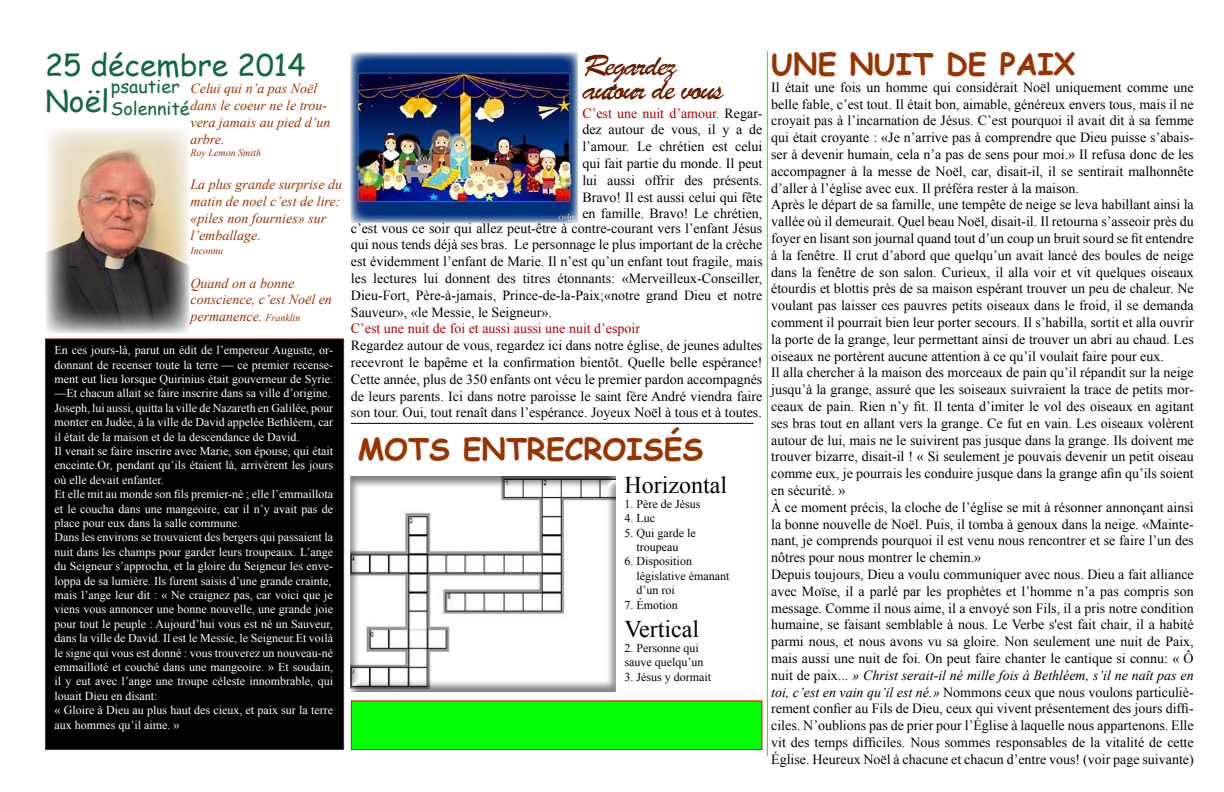
<style>
.page{position:relative;width:1224px;height:792px;background:#fff}
.page>*{position:absolute;margin:0;border:0;box-sizing:border-box;transform-origin:0 0}
.t1{font:700 30px "Comic Sans MS";color:#930}
.t2{font:30px/24px "Brush Script Std";letter-spacing:-.075em;color:#7f2600}
.t3{font:30px/36px "Comic Sans MS";color:#11683d}
.t4{font:24px "Times New Roman";color:#000}
.t5{font:18px/21.6px "Comic Sans MS";color:#11683d}
.t6{font:14px/16.8px "Times New Roman";color:#000;text-align:justify}
.t7{font:italic 14px/16.8px "Times New Roman";color:#930}
.t8{font:14px "Times New Roman";color:#ad0000}
.t9{font:12px/14.4px "Times New Roman";color:#fff}
.t10{font:12px/14.4px "Times New Roman";color:#000}
.t11{font:italic 10px "Times New Roman";color:#930}
.s1{font-size:10px}
.s2{font-style:italic}
.s3{color:#ad0000}
</style>
<div class="page">
<img style="left:45px;top:128px;width:144px;height:206px">
<div style="left:46px;top:339px;width:298px;height:411px;background:#000"></div>
<img style="left:350px;top:52px;width:228px;height:171px">
<div style="left:575px;top:47px;width:158px;height:62px;background:#000;opacity:.5"></div>
<hr style="left:767px;top:51px;width:1px;height:705px;background:#0f0">
<hr style="left:351px;top:423px;width:402px;height:1px;background:#000">
<div style="left:342px;top:469px;width:282px;height:223px;background:#000;opacity:.5"></div>
<div style="left:351px;top:700px;width:411px;height:50px;background:#0f0;border:1px solid #f00"></div>
<h1 class="t3" style="left:45px;top:47px;width:262px">25 décembre 2014<br>Noël</h1>
<p class="t5" style="left:111px;top:75px;width:80px">psautier<br>Solennité</p>
<p class="t7" style="left:190px;top:80px;width:141px">Celui qui n’a pas Noël dans le coeur ne le trou&shy;vera jamais au pied d’un arbre.</p>
<p class="t11" style="left:190px;top:145px;width:72px">Roy Lemon Smith</p>
<p class="t7" style="left:190px;top:176px;width:153px">La plus grande surprise du matin de noel c’est de lire: «piles non fournies» sur l’emballage.</p>
<p class="t11" style="left:190px;top:244px;width:34px">Inconnu</p>
<p class="t7" style="left:190px;top:274px;width:143px">Quand on a bonne conscience, c’est Noël en permanence. <span class="s1">Franklin</span></p>
<p class="t9" style="left:55px;top:343px;width:280px">En ces jours-là, parut un édit de l’empereur Auguste, or&shy;donnant de recenser toute la terre — ce premier recense&shy;ment eut lieu lorsque Quirinius était gouverneur de Syrie. —Et chacun allait se faire inscrire dans sa ville d’origine.<br>Joseph, lui aussi, quitta la ville de Nazareth en Galilée, pour monter en Judée, à la ville de David appelée Bethléem, car il était de la maison et de la descendance de David.<br>Il venait se faire inscrire avec Marie, son épouse, qui était enceinte.Or, pendant qu’ils étaient là, arrivèrent les jours où elle devait enfanter.<br>Et elle mit au monde son fils premier-né ; elle l’emmaillota et le coucha dans une mangeoire, car il n’y avait pas de place pour eux dans la salle commune.<br>Dans les environs se trouvaient des bergers qui passaient la nuit dans les champs pour garder leurs troupeaux. L’ange du Seigneur s’approcha, et la gloire du Seigneur les enve&shy;loppa de sa lumière. Ils furent saisis d’une grande crainte, mais l’ange leur dit : « Ne craignez pas, car voici que je viens vous annoncer une bonne nouvelle, une grande joie pour tout le peuple : Aujourd’hui vous est né un Sauveur, dans la ville de David. Il est le Messie, le Seigneur.Et voilà le signe qui vous est donné : vous trouverez un nouveau-né emmailloté et couché dans une mangeoire. » Et soudain, il y eut avec l’ange une troupe céleste innombrable, qui louait Dieu en disant:<br>« Gloire à Dieu au plus haut des cieux, et paix sur la terre aux hommes qu’il aime. »</p>
<h1 class="t1" style="left:771px;top:42px;width:306px">UNE NUIT DE PAIX</h1>
<p class="t6" style="left:771px;top:79px;width:424px;text-align:left">Il était une fois un homme qui considérait Noël uniquement comme une belle fable, c’est tout. Il était bon, aimable, généreux envers tous, mais il ne croyait pas à l’incarnation de Jésus. C’est pourquoi il avait dit à sa femme qui était croyante : «Je n’arrive pas à comprendre que Dieu puisse s’abais&shy;ser à devenir humain, cela n’a pas de sens pour moi.» Il refusa donc de les accompagner à la messe de Noël, car, disait-il, il se sentirait malhonnête d’aller à l’église avec eux. Il préféra rester à la maison.<br>Après le départ de sa famille, une tempête de neige se leva habillant ainsi la vallée où il demeurait. Quel beau Noël, disait-il. Il retourna s’asseoir près du foyer en lisant son journal quand tout d’un coup un bruit sourd se fit entendre à la fenêtre. Il crut d’abord que quelqu’un avait lancé des boules de neige dans la fenêtre de son salon. Curieux, il alla voir et vit quelques oiseaux étourdis et blottis près de sa maison espérant trouver un peu de chaleur. Ne voulant pas laisser ces pauvres petits oiseaux dans le froid, il se demanda comment il pourrait bien leur porter secours. Il s’habilla, sortit et alla ouvrir la porte de la grange, leur permettant ainsi de trouver un abri au chaud. Les oiseaux ne portèrent aucune attention à ce qu’il voulait faire pour eux.<br>Il alla chercher à la maison des morceaux de pain qu’il répandit sur la neige jusqu’à la grange, assuré que les soiseaux suivraient la trace de petits mor&shy;ceaux de pain. Rien n’y fit. Il tenta d’imiter le vol des oiseaux en agitant ses bras tout en allant vers la grange. Ce fut en vain. Les oiseaux volèrent autour de lui, mais ne le suivirent pas jusque dans la grange. Ils doivent me trouver bizarre, disait-il ! « Si seulement je pouvais devenir un petit oiseau comme eux, je pourrais les conduire jusque dans la grange afin qu’ils soient en sécurité. »<br>À ce moment précis, la cloche de l’église se mit à résonner annonçant ainsi la bonne nouvelle de Noël. Puis, il tomba à genoux dans la neige. «Mainte&shy;nant, je comprends pourquoi il est venu nous rencontrer et se faire l’un des nôtres pour nous montrer le chemin.»<br>Depuis toujours, Dieu a voulu communiquer avec nous. Dieu a fait alliance avec Moïse, il a parlé par les prophètes et l’homme n’a pas compris son message. Comme il nous aime, il a envoyé son Fils, il a pris notre condition humaine, se faisant semblable à nous. Le Verbe s'est fait chair, il a habité parmi nous, et nous avons vu sa gloire. Non seulement une nuit de Paix, mais aussi une nuit de foi. On peut faire chanter le cantique si connu: « Ô nuit de paix... <span class="s2">» Christ serait-il né mille fois à Bethléem, s’il ne naît pas en toi, c’est en vain qu’il est né.»</span> Nommons ceux que nous voulons particuliè&shy;rement confier au Fils de Dieu, ceux qui vivent présentement des jours diffi&shy;ciles. N’oublions pas de prier pour l’Église à laquelle nous appartenons. Elle vit des temps difficiles. Nous sommes responsables de la vitalité de cette Église. Heureux Noël à chacune et chacun d’entre vous! (voir page suivante)</p>
<h1 class="t2" style="left:583px;top:54px;width:142px">Regardez autour de vous</h1>
<p class="t6" style="left:582px;top:104px;width:182px"><span class="s3">C’est une nuit d’amour.</span> Regar&shy;dez autour de vous, il y a de l’amour. Le chrétien est celui qui fait partie du monde. Il peut lui aussi offrir des présents.<br>Bravo! Il est aussi celui qui fête en famille. Bravo! Le chrétien,</p>
<p class="t6" style="left:351px;top:219px;width:413px">c’est vous ce soir qui allez peut-être à contre-courant vers l’enfant Jésus qui nous tends déjà ses bras. Le personnage le plus important de la crèche est évidemment l’enfant de Marie. Il n’est qu’un enfant tout fragile, mais les lectures lui donnent des titres étonnants: «Merveilleux-Conseiller, Dieu-Fort, Père-à-jamais, Prince-de-la-Paix;«notre grand Dieu et notre Sauveur», «le Messie, le Seigneur».</p>
<p class="t8" style="left:351px;top:319px;width:291px">C’est une nuit de foi et aussi aussi une nuit d’espoir</p>
<p class="t6" style="left:351px;top:337px;width:413px">Regardez autour de vous, regardez ici dans notre église, de jeunes adultes recevront le bapême et la confirmation bientôt. Quelle belle espérance!<br>Cette année, plus de 350 enfants ont vécu le premier pardon accompagnés de leurs parents. Ici dans notre paroisse le saint fère André viendra faire son tour. Oui, tout renaît dans l’espérance. Joyeux Noël à tous et à toutes.</p>
<h1 class="t1" style="left:358px;top:427px;width:347px">MOTS ENTRECROISÉS</h1>
<h2 class="t4" style="left:625px;top:469px;width:104px">Horizontal</h2>
<p class="t10" style="left:625px;top:496px;width:77px">1. Père de Jésus</p>
<p class="t10" style="left:625px;top:511px;width:32px">4. Luc</p>
<p class="t10" style="left:625px;top:525px;width:73px;text-align:center">5. Qui garde le troupeau</p>
<p class="t10" style="left:637px;top:554px;width:94px;text-indent:-12px">6. Disposition législative émanant d’un roi</p>
<p class="t10" style="left:625px;top:597px;width:55px">7. Émotion</p>
<h2 class="t4" style="left:625px;top:613px;width:76px">Vertical</h2>
<p class="t10" style="left:625px;top:640px;width:80px">2. Personne qui sauve quelqu’un</p>
<p class="t10" style="left:625px;top:669px;width:88px">3. Jésus y dormait</p>
</div>
